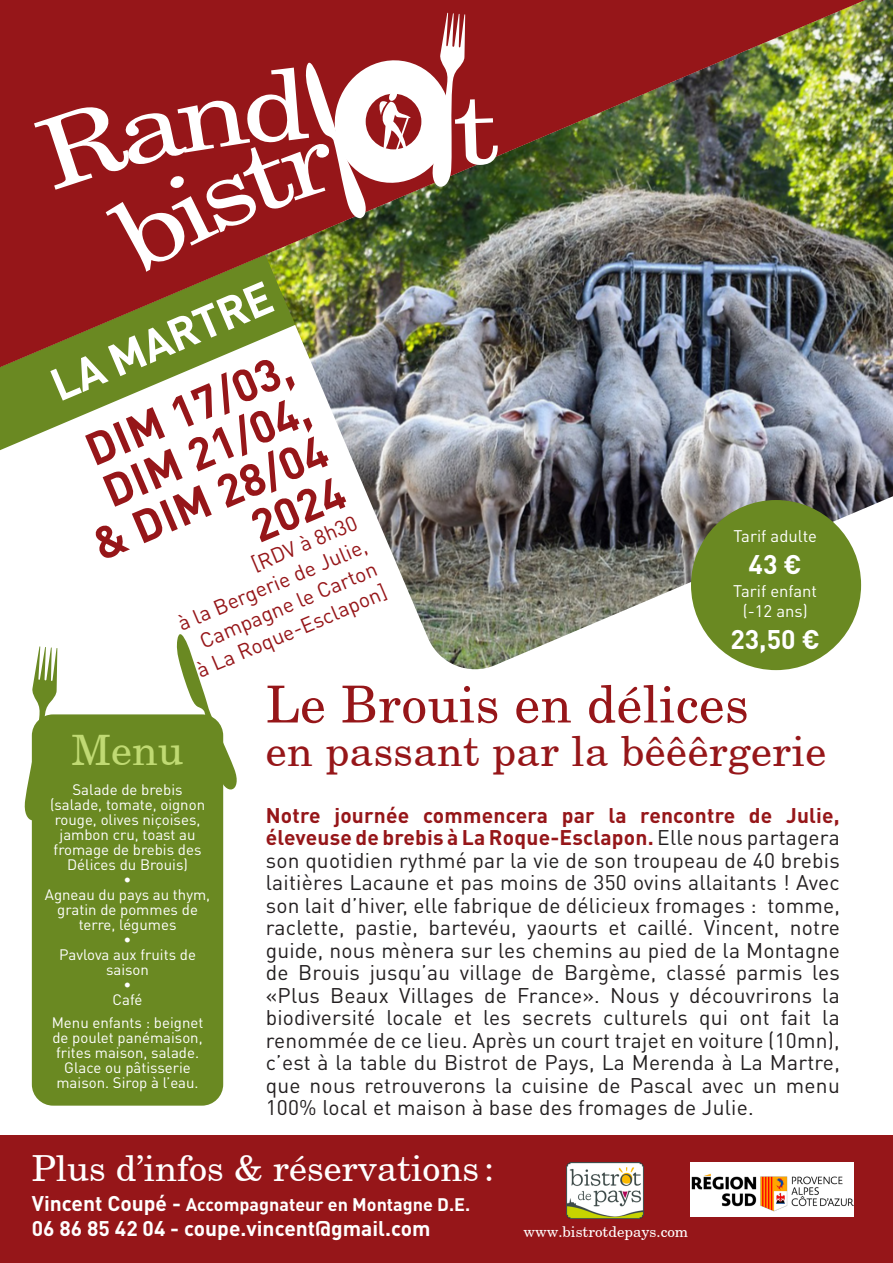
<style>
.page{position:relative;width:893px;height:1263px;background:#fff}
.page>*{position:absolute;margin:0;border:0;box-sizing:border-box;transform-origin:0 0}
.t1{font:51px "New Century Schoolbook";letter-spacing:.01em;color:#961619}
.t2{font:700 45px "DINOT";color:#961619}
.t3{font:700 45px "DINOT";color:#fff}
.t4{font:42px "New Century Schoolbook";letter-spacing:.01em;color:#961619}
.t5{font:42px "New Century Schoolbook";color:#c0da73}
.t6{font:36px "New Century Schoolbook";color:#fff}
.t7{font:700 26.7px "DINOT";color:#fff}
.t8{font:21px/22.5px "DINOT";letter-spacing:.01em;color:#231f20;text-align:justify}
.t9{font:21px "DINOT";color:#961619}
.t10{font:700 21px "DINOT";color:#fff}
.t11{font:700 18px "DINOT";color:#fff}
.t12{font:16.65px "DINOT";color:#fff}
.t13{font:15px/15px "DINOT";color:#fff;text-align:center}
.t14{font:15px "New Century Schoolbook";color:#fff}
.s1{font-weight:700;color:#961619}
.s2{font-size:21px}
</style>
<div class="page">
<svg style="left:0;top:367px;width:196px;height:83px;fill:#6a8922"></svg>
<img style="left:313px;top:0;width:580px;height:671px">
<img style="left:0;top:0;width:865px;height:367px">
<svg style="left:34px;top:13px;width:464px;height:259px"></svg>
<div style="left:691px;top:500px;width:170px;height:170px;background:#6a8922;border-radius:50%"></div>
<div style="left:32px;top:714px;width:191px;height:392px;background:#6a8922;border-radius:21px"></div>
<svg style="left:176px;top:634px;width:61px;height:164px"></svg>
<svg style="left:24px;top:646px;width:33px;height:182px"></svg>
<div style="left:0;top:1135px;width:893px;height:128px;background:#961619"></div>
<img style="left:567px;top:1163px;width:76px;height:56px">
<img style="left:690px;top:1163px;width:163px;height:53px">
<p class="t3" style="left:41px;top:359px;width:238px;rotate:-23deg">LA MARTRE</p>
<p class="t2" style="left:76px;top:424px;width:221px;rotate:-23deg">DIM 17/03,</p>
<p class="t2" style="left:93px;top:465px;width:221px;rotate:-23deg">DIM 21/04,</p>
<p class="t2" style="left:83px;top:518px;width:252px;rotate:-23deg">&amp; DIM 28/04</p>
<p class="t2" style="left:241px;top:500px;width:99px;rotate:-23deg">2024</p>
<p class="t9" style="left:247px;top:552px;width:114px;rotate:-23deg">[RDV à 8h30</p>
<p class="t9" style="left:173px;top:611px;width:205px;rotate:-23deg">à la Bergerie de Julie,</p>
<p class="t9" style="left:195px;top:629px;width:192px;rotate:-23deg">Campagne le Carton</p>
<p class="t9" style="left:192px;top:658px;width:206px;rotate:-23deg">à La Roque-Esclapon]</p>
<p class="t12" style="left:733px;top:525px;width:85px">Tarif adulte</p>
<p class="t7" style="left:748px;top:546px;width:55px">43 €</p>
<p class="t12" style="left:733px;top:580px;width:85px">Tarif enfant</p>
<p class="t12" style="left:743px;top:600px;width:66px">(-12 ans)</p>
<p class="t7" style="left:730px;top:621px;width:91px">23,50 €</p>
<p class="t1" style="left:266px;top:672px;width:484px">Le Brouis en délices</p>
<p class="t5" style="left:72px;top:724px;width:113px">Menu</p>
<p class="t4" style="left:266px;top:725px;width:562px">en passant par la bêêêrgerie</p>
<p class="t13" style="left:73px;top:781px;width:112px">Salade de brebis</p>
<p class="t13" style="left:50px;top:796px;width:157px">(salade, tomate, oignon rouge, olives niçoises, jambon cru, toast au fromage de brebis des</p>
<p class="t13" style="left:67px;top:856px;width:122px">Délices du Brouis)</p>
<p class="t13" style="left:124px;top:871px;width:9px">•</p>
<p class="t13" style="left:45px;top:886px;width:167px">Agneau du pays au thym, gratin de pommes de terre, légumes</p>
<p class="t13" style="left:124px;top:931px;width:9px">•</p>
<p class="t13" style="left:59px;top:946px;width:138px">Pavlova aux fruits de saison</p>
<p class="t13" style="left:124px;top:976px;width:9px">•</p>
<p class="t13" style="left:113px;top:991px;width:31px">Café</p>
<p class="t13" style="left:52px;top:1014px;width:153px;text-align:justify">Menu enfants : beignet de poulet panémaison, frites maison, salade.</p>
<p class="t13" style="left:56px;top:1059px;width:144px">Glace ou pâtisserie maison. Sirop à l’eau.</p>
<p class="t8" style="left:266px;top:803px;width:576px"><span class="s1">Notre journée commencera par la rencontre de Julie, éleveuse de brebis à La Roque-Esclapon.</span> Elle nous partagera son quotidien rythmé par la vie de son troupeau de 40 brebis laitières Lacaune et pas moins de 350 ovins allaitants ! Avec son lait d’hiver, elle fabrique de délicieux fromages : tomme, raclette, pastie, bartevéu, yaourts et caillé. Vincent, notre guide, nous mènera sur les chemins au pied de la Montagne de Brouis jusqu’au village de Bargème, classé parmis les «Plus Beaux Villages de France». Nous y découvrirons la biodiversité locale et les secrets culturels qui ont fait la renommée de ce lieu. Après un court trajet en voiture (10mn), c’est à la table du Bistrot de Pays, La Merenda à La Martre, que nous retrouverons la cuisine de Pascal avec un menu 100% local et maison à base des fromages de Julie.</p>
<p class="t6" style="left:32px;top:1146px;width:463px">Plus d’infos &amp; réservations :</p>
<p class="t11" style="left:32px;top:1192px;width:440px"><span class="s2">Vincent Coupé -</span> Accompagnateur en Montagne D.E.</p>
<p class="t10" style="left:32px;top:1214px;width:400px">06 86 85 42 04 - coupe.vincent@gmail.com</p>
<p class="t14" style="left:523px;top:1222px;width:166px">www.bistrotdepays.com</p>
</div>
